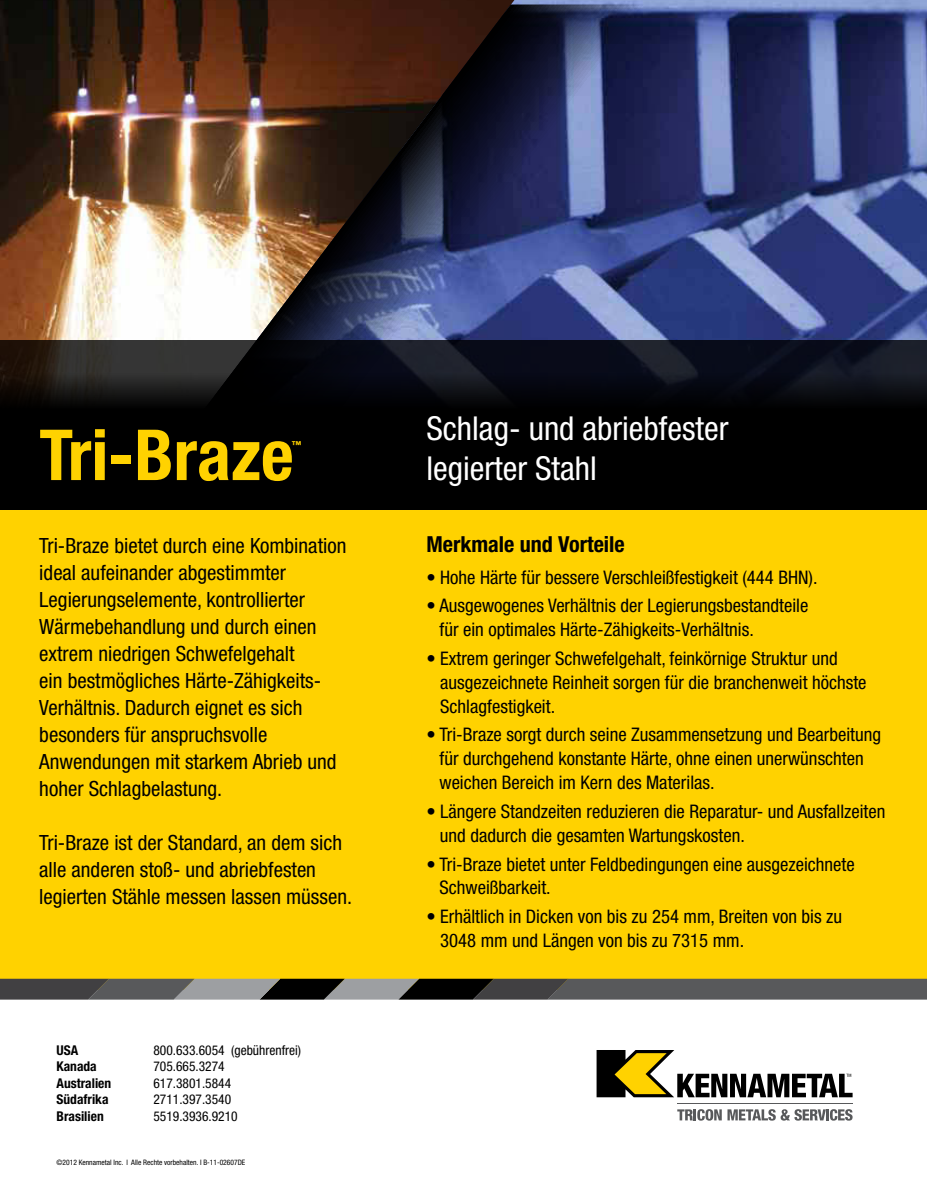
<style>
.page{position:relative;width:927px;height:1197px;background:#fff}
.page>*{position:absolute;margin:0;border:0;box-sizing:border-box;transform-origin:0 0}
.t1{font:700 condensed 70.5px "Helvetica Neue LT Std";color:#ffd200}
.t2{font:condensed 33px "Helvetica Neue";color:#fff}
.t3{font:700 condensed 22.2px "Helvetica Neue LT Std";color:#000}
.t4{font:condensed 21px/27px "Helvetica Neue";color:#000}
.t5{font:condensed 18.75px/23.9px "Helvetica Neue";color:#000}
.t6{font:condensed 13.5px/16.5px "Helvetica Neue";color:#000}
.t7{font:700 condensed 13.5px/16.5px "Helvetica Neue LT Std";color:#000}
.t8{font:700 condensed 9.6px "Helvetica Neue LT Std";color:#ffd200}
.t9{font:condensed 7.5px "Helvetica Neue LT Std";color:#000}
</style>
<div class="page">
<img style="left:0;top:0;width:129px;height:340px">
<div style="left:0;top:510px;width:927px;height:480px;background:#ffd200"></div>
<hr style="left:677px;top:1103px;width:176px;height:1px;background:#58595b">
<svg style="left:677px;top:1109px;width:176px;height:12px"></svg>
<svg style="left:597px;top:1050px;width:256px;height:47px"></svg>
<svg style="left:0;top:979px;width:927px;height:21px;background:#555657"></svg>
<svg style="left:0;top:340px;width:133px;height:34px;background:#2b2520"></svg>
<div style="left:0;top:374px;width:927px;height:136px;background:#000"></div>
<img style="left:133px;top:4px;width:794px;height:398px">
<svg style="left:0;top:0;width:5px;height:5px"></svg>
<svg style="left:922px;top:0;width:5px;height:5px"></svg>
<h1 class="t1" style="left:39px;top:412px;width:256px">Tri-Braze</h1>
<p class="t8" style="left:292px;top:438px;width:11px">™</p>
<p class="t4" style="left:39px;top:532px;width:309px">Tri-Braze bietet durch eine Kombination ideal aufeinander abgestimmter Legierungselemente, kontrollierter Wärmebehandlung und durch einen extrem niedrigen Schwefelgehalt<br>ein bestmögliches Härte-Zähigkeits-Verhältnis. Dadurch eignet es sich besonders für anspruchsvolle Anwendungen mit starkem Abrieb und hoher Schlagbelastung.</p>
<p class="t4" style="left:39px;top:829px;width:314px">Tri-Braze ist der Standard, an dem sich alle anderen stoß- und abriebfesten legierten Stähle messen lassen müssen.</p>
<p class="t7" style="left:57px;top:1041px;width:56px">USA<br>Kanada<br>Australien<br>Südafrika<br>Brasilien</p>
<p class="t6" style="left:153px;top:1042px;width:149px">800.633.6054 (gebührenfrei)<br>705.665.3274<br>617.3801.5844<br>2711.397.3540<br>5519.3936.9210</p>
<p class="t9" style="left:57px;top:1158px;width:190px">©2012 Kennametal Inc. l Alle Rechte vorbehalten. I B-11-02607DE</p>
<h2 class="t2" style="left:426px;top:409px;width:304px">Schlag- und abriebfester</h2>
<h2 class="t2" style="left:426px;top:449px;width:172px">legierter Stahl</h2>
<p class="t3" style="left:426px;top:531px;width:200px">Merkmale und Vorteile</p>
<p class="t5" style="left:426px;top:565px;width:393px">• Hohe Härte für bessere Verschleißfestigkeit (444 BHN).</p>
<p class="t5" style="left:440px;top:594px;width:370px;text-indent:-13px">• Ausgewogenes Verhältnis der Legierungsbestandteile für ein optimales Härte-Zähigkeits-Verhältnis.</p>
<p class="t5" style="left:440px;top:646px;width:428px;text-indent:-14px">• Extrem geringer Schwefelgehalt, feinkörnige Struktur und ausgezeichnete Reinheit sorgen für die branchenweit höchste<br>Schlagfestigkeit.</p>
<p class="t5" style="left:440px;top:723px;width:443px;text-indent:-13px">• Tri-Braze sorgt durch seine Zusammensetzung und Bearbeitung für durchgehend konstante Härte, ohne einen unerwünschten weichen Bereich im Kern des Materilas.</p>
<p class="t5" style="left:440px;top:799px;width:447px;text-indent:-13px">• Längere Standzeiten reduzieren die Reparatur- und Ausfallzeiten und dadurch die gesamten Wartungskosten.</p>
<p class="t5" style="left:440px;top:852px;width:417px;text-indent:-13px">• Tri-Braze bietet unter Feldbedingungen eine ausgezeichnete<br>Schweißbarkeit.</p>
<p class="t5" style="left:440px;top:904px;width:403px;text-indent:-14px">• Erhältlich in Dicken von bis zu 254 mm, Breiten von bis zu<br>3048 mm und Längen von bis zu 7315 mm.</p>
</div>
